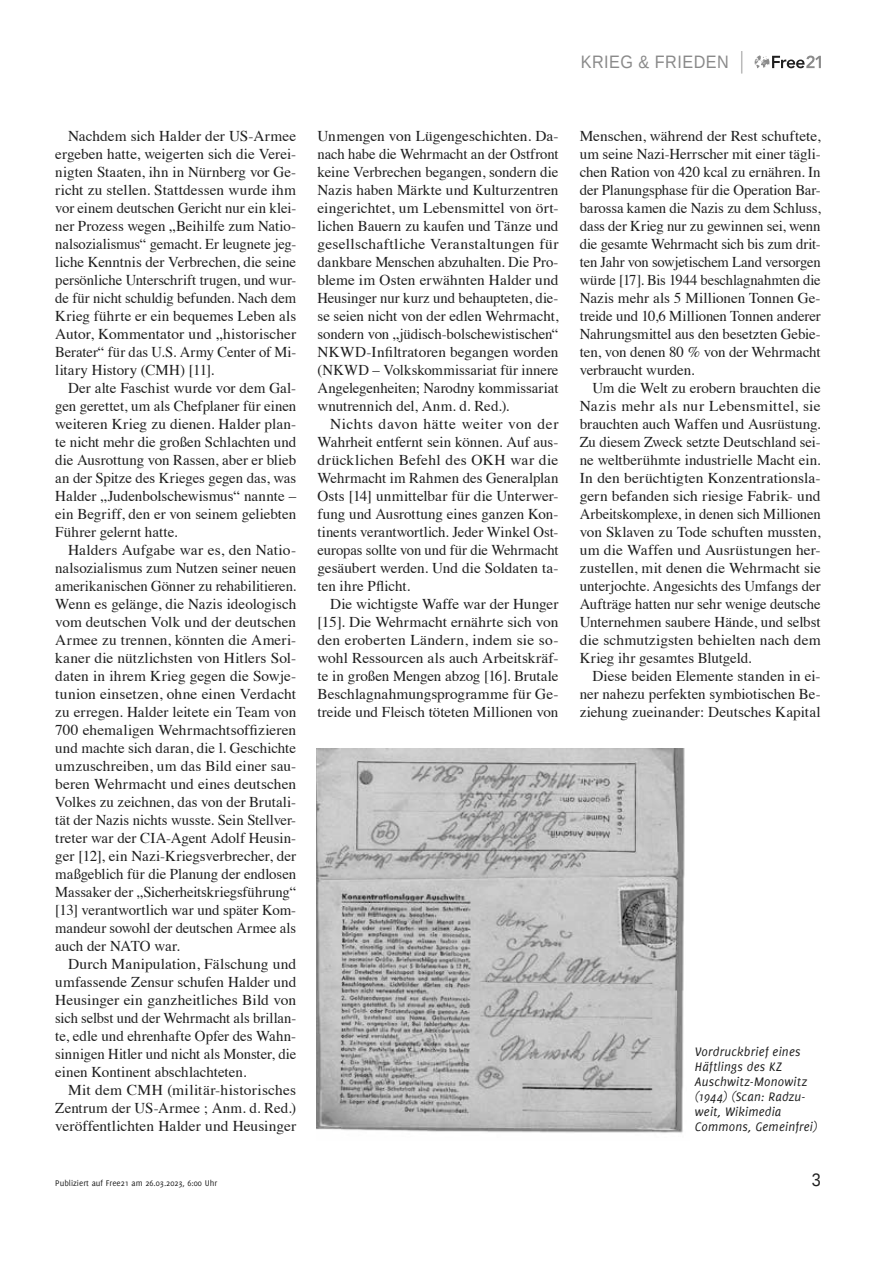
<style>
.page{position:relative;width:893px;height:1263px;background:#fff}
.page>*{position:absolute;margin:0;border:0;box-sizing:border-box;transform-origin:0 0}
.t1{font:18px "Liberation Sans";letter-spacing:.03em;color:#8a8a8a;scale:.9 1}
.t2{font:18px "Liberation Sans";color:#1f1f1f;scale:.9 1}
.t3{font:15px/18px "Times";color:#1f1f1f;text-align:justify}
.t4{font:italic 13.5px/15px "Delicious";letter-spacing:.015em;color:#1f1f1f}
.t5{font:9px "Delicious";color:#1f1f1f}
</style>
<div class="page">
<svg style="left:755px;top:55px;width:66px;height:13px"></svg>
<svg style="left:741px;top:51px;width:1px;height:23px"></svg>
<img style="left:317px;top:749px;width:368px;height:384px">
<p class="t1" style="left:581px;top:51px;width:166px">KRIEG &amp; FRIEDEN</p>
<p class="t3" style="left:55px;top:126px;width:242px;text-indent:13px">Nachdem sich Halder der US-Armee ergeben hatte, weigerten sich die Verei&shy;nigten Staaten, ihn in Nürnberg vor Ge&shy;richt zu stellen. Stattdessen wurde ihm vor einem deutschen Gericht nur ein klei&shy;ner Prozess wegen „Beihilfe zum Natio&shy;nalsozialismus“ gemacht. Er leugnete jeg&shy;liche Kenntnis der Verbrechen, die seine persönliche Unterschrift trugen, und wur&shy;de für nicht schuldig befunden. Nach dem Krieg führte er ein bequemes Leben als Autor, Kommentator und „historischer Berater“ für das U.S. Army Center of Mi&shy;litary History (CMH) [11].</p>
<p class="t3" style="left:55px;top:378px;width:242px;text-indent:13px">Der alte Faschist wurde vor dem Gal&shy;gen gerettet, um als Chefplaner für einen weiteren Krieg zu dienen. Halder plan&shy;te nicht mehr die großen Schlachten und die Ausrottung von Rassen, aber er blieb an der Spitze des Krieges gegen das, was Halder „Judenbolschewismus“ nannte – ein Begriff, den er von seinem geliebten Führer gelernt hatte.</p>
<p class="t3" style="left:55px;top:540px;width:242px;text-indent:13px">Halders Aufgabe war es, den Natio&shy;nalsozialismus zum Nutzen seiner neuen amerikanischen Gönner zu rehabilitieren.<br>Wenn es gelänge, die Nazis ideologisch vom deutschen Volk und der deutschen Armee zu trennen, könnten die Ameri&shy;kaner die nützlichsten von Hitlers Sol&shy;daten in ihrem Krieg gegen die Sowje&shy;tunion einsetzen, ohne einen Verdacht zu erregen. Halder leitete ein Team von 700 ehemaligen Wehrmachtsoffizieren und machte sich daran, die l. Geschichte umzuschreiben, um das Bild einer sau&shy;beren Wehrmacht und eines deutschen Volkes zu zeichnen, das von der Brutali&shy;tät der Nazis nichts wusste. Sein Stellver&shy;treter war der CIA-Agent Adolf Heusin&shy;ger [12], ein Nazi-Kriegsverbrecher, der maßgeblich für die Planung der endlosen Massaker der „Sicherheitskriegsführung“ [13] verantwortlich war und später Kom&shy;mandeur sowohl der deutschen Armee als auch der NATO war.</p>
<p class="t3" style="left:55px;top:954px;width:242px;text-indent:13px">Durch Manipulation, Fälschung und umfassende Zensur schufen Halder und Heusinger ein ganzheitliches Bild von sich selbst und der Wehrmacht als brillan&shy;te, edle und ehrenhafte Opfer des Wahn&shy;sinnigen Hitler und nicht als Monster, die einen Kontinent abschlachteten.</p>
<p class="t3" style="left:55px;top:1080px;width:242px;text-indent:13px">Mit dem CMH (militär-historisches Zentrum der US-Armee ; Anm. d. Red.) veröffentlichten Halder und Heusinger</p>
<p class="t3" style="left:317px;top:126px;width:242px">Unmengen von Lügengeschichten. Da&shy;nach habe die Wehrmacht an der Ostfront keine Verbrechen begangen, sondern die Nazis haben Märkte und Kulturzentren eingerichtet, um Lebensmittel von ört&shy;lichen Bauern zu kaufen und Tänze und gesellschaftliche Veranstaltungen für dankbare Menschen abzuhalten. Die Pro&shy;bleme im Osten erwähnten Halder und Heusinger nur kurz und behaupteten, die&shy;se seien nicht von der edlen Wehrmacht, sondern von „jüdisch-bolschewistischen“ NKWD-Infiltratoren begangen worden (NKWD – Volkskommissariat für innere Angelegenheiten; Narodny kommissariat wnutrennich del, Anm. d. Red.).</p>
<p class="t3" style="left:317px;top:414px;width:242px;text-indent:13px">Nichts davon hätte weiter von der Wahrheit entfernt sein können. Auf aus&shy;drücklichen Befehl des OKH war die Wehrmacht im Rahmen des Generalplan Osts [14] unmittelbar für die Unterwer&shy;fung und Ausrottung eines ganzen Kon&shy;tinents verantwortlich. Jeder Winkel Ost&shy;europas sollte von und für die Wehrmacht gesäubert werden. Und die Soldaten ta&shy;ten ihre Pflicht.</p>
<p class="t3" style="left:317px;top:594px;width:242px;text-indent:13px">Die wichtigste Waffe war der Hunger [15]. Die Wehrmacht ernährte sich von den eroberten Ländern, indem sie so&shy;wohl Ressourcen als auch Arbeitskräf&shy;te in großen Mengen abzog [16]. Brutale Beschlagnahmungsprogramme für Ge&shy;treide und Fleisch töteten Millionen von</p>
<p class="t3" style="left:580px;top:126px;width:242px">Menschen, während der Rest schuftete, um seine Nazi-Herrscher mit einer tägli&shy;chen Ration von 420 kcal zu ernähren. In der Planungsphase für die Operation Bar&shy;barossa kamen die Nazis zu dem Schluss, dass der Krieg nur zu gewinnen sei, wenn die gesamte Wehrmacht sich bis zum drit&shy;ten Jahr von sowjetischem Land versorgen würde [17]. Bis 1944 beschlagnahmten die Nazis mehr als 5 Millionen Tonnen Ge&shy;treide und 10,6 Millionen Tonnen anderer Nahrungsmittel aus den besetzten Gebie&shy;ten, von denen 80 % von der Wehrmacht verbraucht wurden.</p>
<p class="t3" style="left:580px;top:378px;width:243px;text-indent:13px">Um die Welt zu erobern brauchten die Nazis mehr als nur Lebensmittel, sie brauchten auch Waffen und Ausrüstung.<br>Zu diesem Zweck setzte Deutschland sei&shy;ne weltberühmte industrielle Macht ein.<br>In den berüchtigten Konzentrationsla&shy;gern befanden sich riesige Fabrik- und Arbeitskomplexe, in denen sich Millionen von Sklaven zu Tode schuften mussten, um die Waffen und Ausrüstungen her&shy;zustellen, mit denen die Wehrmacht sie unterjochte. Angesichts des Umfangs der Aufträge hatten nur sehr wenige deutsche Unternehmen saubere Hände, und selbst die schmutzigsten behielten nach dem Krieg ihr gesamtes Blutgeld.</p>
<p class="t3" style="left:580px;top:666px;width:242px;text-indent:13px">Diese beiden Elemente standen in ei&shy;ner nahezu perfekten symbiotischen Be&shy;ziehung zueinander: Deutsches Kapital</p>
<p class="t4" style="left:695px;top:1044px;width:124px">Vordruckbrief eines<br>Häftlings des KZ<br>Auschwitz-Monowitz (1944) (Scan: Radzu&shy;weit, Wikimedia<br>Commons, Gemeinfrei)</p>
<p class="t5" style="left:55px;top:1177px;width:163px">Publiziert auf Free21 am 26.03.2023, 6:00 Uhr</p>
<p class="t2" style="left:812px;top:1168px;width:12px">3</p>
</div>
